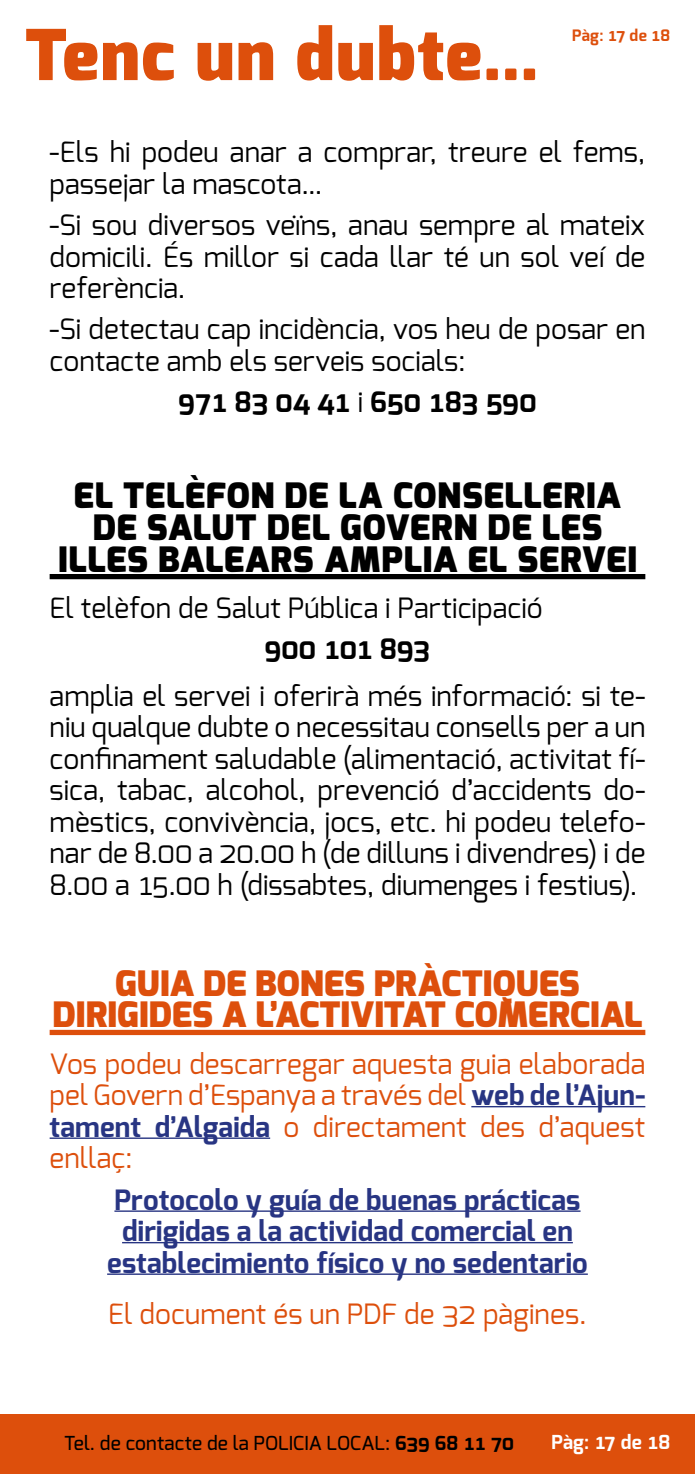
<style>
.page{position:relative;width:695px;height:1474px;background:#fff}
.page>*{position:absolute;margin:0;border:0;box-sizing:border-box;transform-origin:0 0}
.t1{font:900 70px "Exo";letter-spacing:.02em;color:#dd4f0c}
._302_titulars_petits{font:900 35px/31.5px "Exo";letter-spacing:.02em;color:#000;text-align:center}
._302_titulars_petits-2{font:900 35px/31.5px "Exo";color:#dd4f0c;text-align:center}
._40_resposta{font:28px/31.5px "Exo";color:#000}
._40_resposta-2{font:28px/31.5px "Exo";letter-spacing:.005em;color:#dd4f0c;text-align:justify}
._40_resposta-3{font:700 28px/31.5px "Exo";letter-spacing:.005em;color:#283583;text-align:center}
._40_resposta-4{font:700 28px "Exo";letter-spacing:-.015em;color:#000}
.t2{font:500 19.25px "Exo";letter-spacing:.005em;color:#000}
.t3{font:700 19.25px "Exo";letter-spacing:.005em;color:#fff}
.t4{font:700 15.75px "Exo";letter-spacing:.01em;color:#dd4f0c}
.s1{font-weight:400}
.s2{font-weight:700;color:#283583}
.s3{font-weight:700}
</style>
<div class="page">
<div style="left:0;top:1414px;width:694px;height:59px;background:#dd4f0c"></div>
<div style="left:50px;top:574px;width:595px;height:5px;background:#000"></div>
<div style="left:50px;top:1029px;width:595px;height:6px;background:#dd4f0c"></div>
<hr style="left:471px;top:1105px;width:174px;height:2px;background:#283583">
<hr style="left:50px;top:1137px;width:220px;height:1px;background:#283583">
<hr style="left:114px;top:1210px;width:466px;height:1px;background:#283583">
<hr style="left:122px;top:1241px;width:450px;height:2px;background:#283583">
<hr style="left:107px;top:1273px;width:480px;height:1px;background:#283583">
<h1 class="t1" style="left:25px;top:10px;width:515px">Tenc un dubte...</h1>
<p class="t4" style="left:572px;top:25px;width:99px">Pàg: 17 de 18</p>
<p class="_40_resposta" style="left:50px;top:136px;width:597px">-Els hi podeu anar a comprar, treure el fems, passejar la mascota...</p>
<p class="_40_resposta" style="left:50px;top:209px;width:597px;text-align:justify">-Si sou diversos veïns, anau sempre al mateix domicili. És millor si cada llar té un sol veí de referència.</p>
<p class="_40_resposta" style="left:50px;top:313px;width:597px">-Si detectau cap incidència, vos heu de posar en contacte amb els serveis socials:</p>
<p class="_40_resposta-4" style="left:178px;top:384px;width:360px">971 83 04 41 <span class="s1">i</span> 650 183 590</p>
<p class="_302_titulars_petits" style="left:58px;top:480px;width:580px">EL TELÈFON DE LA CONSELLERIA<br>DE SALUT DEL GOVERN DE LES<br>ILLES BALEARS AMPLIA EL SERVEI</p>
<p class="_40_resposta" style="left:50px;top:592px;width:494px">El telèfon de Salut Pública i Participació</p>
<p class="_40_resposta-4" style="left:264px;top:631px;width:167px">900 101 893</p>
<p class="_40_resposta" style="left:50px;top:679px;width:597px;text-align:justify">amplia el servei i oferirà més informació: si te&shy;niu qualque dubte o necessitau consells per a un confinament saludable (alimentació, activitat fí&shy;sica, tabac, alcohol, prevenció d’accidents do&shy;mèstics, convivència, jocs, etc. hi podeu telefo&shy;nar de 8.00 a 20.00 h (de dilluns i divendres) i de 8.00 a 15.00 h (dissabtes, diumenges i festius).</p>
<p class="_302_titulars_petits-2" style="left:52px;top:968px;width:591px">GUIA DE BONES PRÀCTIQUES<br>DIRIGIDES A L’ACTIVITAT COMERCIAL</p>
<p class="_40_resposta-2" style="left:50px;top:1047px;width:597px">Vos podeu descarregar aquesta guia elaborada pel Govern d’Espanya a través del <span class="s2">web de l’Ajun&shy;tament d’Algaida</span> o directament des d’aquest enllaç:</p>
<p class="_40_resposta-3" style="left:107px;top:1183px;width:482px">Protocolo y guía de buenas prácticas dirigidas a la actividad comercial en establecimiento físico y no sedentario</p>
<p class="_40_resposta-2" style="left:108px;top:1298px;width:480px">El document és un PDF de 32 pàgines.</p>
<p class="t2" style="left:64px;top:1430px;width:451px">Tel. de contacte de la POLICIA LOCAL: <span class="s3">639 68 11 70</span></p>
<p class="t3" style="left:551px;top:1429px;width:120px">Pàg: 17 de 18</p>
</div>
